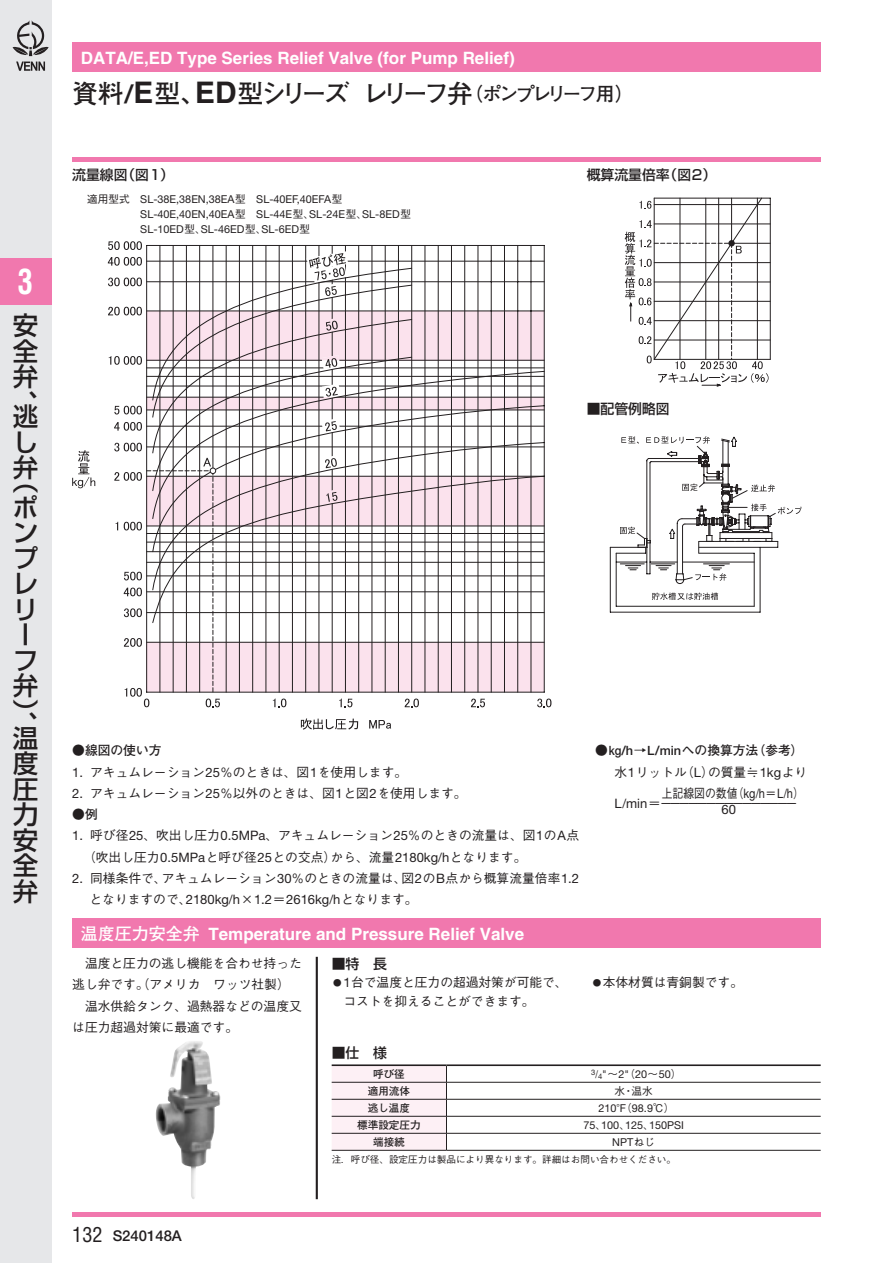
<style>
.page{position:relative;width:893px;height:1263px;background:#fff}
.page>*{position:absolute;margin:0;border:0;box-sizing:border-box;transform-origin:0 0}
.t1{font:700 condensed 34.05px "Helvetica";color:#fff;scale:.9 1}
.t2{font:700 25.5px "Futo Go B101 Pro";letter-spacing:-.155em;color:#231f20}
.t3{font:500 25.5px/25.5px "Shin Go Pro";color:#231f20;text-align:justify}
.t4{font:700 16.95px "Helvetica";color:#fff}
.t5{font:500 14.85px "Helvetica Neue";color:#231f20}
.t6{font:500 13.8px "Shin Go Pro";color:#231f20}
.t7{font:13.05px "Helvetica Neue";color:#231f20}
.t8{font:500 12.75px/21.3px "Gothic BBB Pro";color:#231f20}
.t9{font:700 12.75px "Futo Go B101 Pro";color:#231f20}
.t10{font:500 12.75px "Gothic BBB Pro";letter-spacing:-.3em;color:#231f20}
.t11{font:500 12.75px "Gothic BBB Pro";color:#231f20;scale:.85 1}
.t12{font:10.8px/14.9px "Helvetica Neue";color:#231f20}
.t13{font:700 10.65px "Futo Go B101 Pro";color:#231f20}
.t14{font:500 10.65px "Gothic BBB Pro";color:#231f20}
.t15{font:500 9.6px "Gothic BBB Pro";color:#231f20}
.s1{font-family:"Helvetica Neue";font-weight:500}
.s2{font-family:"Helvetica";font-size:29.7px}
.s3{font-size:19.2px}
.s4{font-family:"Gothic BBB Pro";font-weight:500;font-size:10.65px}
.s5{font-family:"Helvetica Neue";font-weight:400;font-size:13.05px}
.s6{font-family:"Helvetica Neue";font-weight:400}
.s7{font-family:"Gothic BBB Pro";font-weight:500;font-size:12.75px}
.s8{font-size:12.75px}
.s9{font-family:"Futo Go B101 Pro"}
.s10{font-size:8.55px}
.s11{font-size:10.65px}
.s12{font-family:"Helvetica";font-weight:400;font-stretch:condensed;font-size:20.25px}
</style>
<div class="page">
<div style="left:0;top:0;width:51px;height:1263px;background:#e6e7e9"></div>
<hr style="left:72px;top:1212px;width:749px;height:4px;background:#f178ae">
<div style="left:72px;top:157px;width:749px;height:5px;background:#f178ae"></div>
<div style="left:72px;top:43px;width:749px;height:29px;background:#f178ae"></div>
<svg style="left:16px;top:62px;width:29px;height:9px"></svg>
<svg style="left:13px;top:20px;width:36px;height:36px"></svg>
<div style="left:0;top:258px;width:51px;height:46px;background:#f178ae"></div>
<div style="left:72px;top:918px;width:749px;height:30px;background:#f178ae"></div>
<hr style="left:316px;top:957px;width:2px;height:242px;background:#231f20">
<svg style="left:108px;top:241px;width:34px;height:9px"></svg>
<svg style="left:108px;top:257px;width:34px;height:9px"></svg>
<svg style="left:108px;top:278px;width:34px;height:8px"></svg>
<svg style="left:108px;top:307px;width:34px;height:8px"></svg>
<svg style="left:109px;top:356px;width:33px;height:9px"></svg>
<svg style="left:114px;top:406px;width:28px;height:8px"></svg>
<svg style="left:114px;top:422px;width:28px;height:9px"></svg>
<svg style="left:114px;top:443px;width:28px;height:8px"></svg>
<svg style="left:273px;top:698px;width:13px;height:9px"></svg>
<svg style="left:339px;top:698px;width:13px;height:9px"></svg>
<svg style="left:405px;top:698px;width:14px;height:9px"></svg>
<svg style="left:471px;top:699px;width:14px;height:8px"></svg>
<svg style="left:537px;top:698px;width:14px;height:9px"></svg>
<svg style="left:301px;top:718px;width:57px;height:12px"></svg>
<svg style="left:369px;top:720px;width:22px;height:9px"></svg>
<svg style="left:146px;top:245px;width:399px;height:448px"></svg>
<svg style="left:114px;top:458px;width:106px;height:249px"></svg>
<svg style="left:152px;top:370px;width:393px;height:150px"></svg>
<svg style="left:322px;top:355px;width:19px;height:16px"></svg>
<svg style="left:72px;top:450px;width:23px;height:38px"></svg>
<svg style="left:610px;top:436px;width:192px;height:176px"></svg>
<hr style="left:770px;top:198px;width:1px;height:161px;background:#231f20">
<hr style="left:654px;top:198px;width:116px;height:1px;background:#231f20">
<hr style="left:654px;top:204px;width:116px;height:1px;background:#231f20">
<hr style="left:654px;top:224px;width:116px;height:1px;background:#231f20">
<hr style="left:654px;top:262px;width:116px;height:1px;background:#231f20">
<hr style="left:654px;top:282px;width:116px;height:1px;background:#231f20">
<hr style="left:654px;top:301px;width:116px;height:1px;background:#231f20">
<hr style="left:654px;top:320px;width:116px;height:1px;background:#231f20">
<hr style="left:654px;top:340px;width:116px;height:1px;background:#231f20">
<hr style="left:654px;top:359px;width:116px;height:1px;background:#231f20">
<hr style="left:732px;top:243px;width:38px;height:1px;background:#231f20">
<svg style="left:625px;top:197px;width:144px;height:189px"></svg>
<hr style="left:446px;top:1099px;width:375px;height:1px;background:#231f20">
<hr style="left:446px;top:1116px;width:375px;height:1px;background:#231f20">
<hr style="left:446px;top:1133px;width:375px;height:1px;background:#231f20">
<hr style="left:446px;top:1150px;width:375px;height:1px;background:#231f20">
<hr style="left:332px;top:1150px;width:114px;height:1px;background:#231f20">
<hr style="left:446px;top:1064px;width:375px;height:2px;background:#231f20">
<hr style="left:446px;top:1082px;width:375px;height:1px;background:#231f20">
<hr style="left:332px;top:1064px;width:114px;height:2px;background:#231f20">
<svg style="left:332px;top:1065px;width:115px;height:85px"></svg>
<hr style="left:332px;top:1099px;width:114px;height:1px;background:#231f20">
<img style="left:155px;top:1041px;width:65px;height:158px">
<h1 class="t1" style="left:18px;top:260px;width:19px">3</h1>
<h2 class="t3" style="left:13px;top:310px;width:27px">安全弁、</h2>
<h2 class="t3" style="left:13px;top:400px;width:26px">逃し弁</h2>
<h2 class="t3" style="left:13px;top:466px;width:27px;text-align:left">（ポンプレリーフ弁）</h2>
<h2 class="t3" style="left:13px;top:708px;width:25px">、</h2>
<h2 class="t3" style="left:13px;top:722px;width:27px">温度圧力安全弁</h2>
<h3 class="t4" style="left:81px;top:48px;width:435px">DATA/E,ED Type Series Relief Valve (for Pump Relief)</h3>
<h2 class="t2" style="left:72px;top:73px;width:564px">資料<span class="s1">/</span><span class="s2">E</span> 型、<span class="s2">ED</span>型シリーズ レリーフ弁<span class="s3">（ポンプレリーフ用）</span></h2>
<p class="t6" style="left:72px;top:164px;width:103px">流量線図（図1）</p>
<p class="t12" style="left:140px;top:191px;width:272px;text-indent:-53px"><span class="s4">適用型式　</span>SL-38E,38EN,38EA<span class="s4">型　</span>SL-40EF,40EFA<span class="s4">型<br></span>SL-40E,40EN,40EA<span class="s4">型　</span>SL-44E<span class="s4">型、</span>SL-24E<span class="s4">型、</span>SL-8ED<span class="s4">型<br></span>SL-10ED<span class="s4">型、</span>SL-46ED<span class="s4">型、</span>SL-6ED<span class="s4">型</span></p>
<p class="t6" style="left:587px;top:164px;width:131px">概算流量倍率（図2）</p>
<p class="t6" style="left:587px;top:397px;width:84px">■配管例略図</p>
<p class="t9" style="left:72px;top:740px;width:91px">●線図の使い方</p>
<p class="t8" style="left:72px;top:760px;width:336px"><span class="s5">1.</span> アキュムレーション<span class="s5">25</span>％のときは、図<span class="s5">1</span>を使用します。</p>
<p class="t8" style="left:72px;top:781px;width:396px"><span class="s5">2.</span> アキュムレーション<span class="s5">25</span>％以外のときは、図<span class="s5">1</span>と図<span class="s5">2</span>を使用します。</p>
<p class="t9" style="left:72px;top:804px;width:27px">●例</p>
<p class="t8" style="left:83px;top:823px;width:497px;text-indent:-11px"><span class="s5">1.</span> 呼び径<span class="s5">25</span>、吹出し圧力<span class="s5">0.5MPa</span>、アキュムレーション<span class="s5">25</span>％のときの流量は、図<span class="s5">1</span>の<span class="s5">A</span>点（吹出し圧力<span class="s5">0.5MPa</span>と呼び径<span class="s5">25</span>との交点）から、流量<span class="s5">2180kg</span><span class="s6">/</span><span class="s5">h</span>となります。</p>
<p class="t8" style="left:72px;top:866px;width:508px"><span class="s5">2.</span> 同様条件で、アキュムレーション<span class="s5">30</span>％のときの流量は、図<span class="s5">2</span>の<span class="s5">B</span>点から概算流量倍率<span class="s5">1.2</span></p>
<p class="t7" style="left:90px;top:892px;width:330px"><span class="s7">となりますので、</span>2180kg<span class="s8">/</span>h<span class="s7">×</span>1.2<span class="s7">＝</span>2616kg<span class="s8">/</span>h<span class="s7">となります。</span></p>
<p class="t9" style="left:595px;top:740px;width:210px">●<span class="s1">kg/h</span>→<span class="s1">L/min</span>への換算方法（参考）</p>
<p class="t8" style="left:614px;top:760px;width:194px">水<span class="s5">1</span>リットル（<span class="s5">L</span>）の質量≒<span class="s5">1kg</span>より</p>
<p class="t10" style="left:614px;top:792px;width:185px"><span class="s5">L</span> <span class="s6">/</span> <span class="s5">m i n</span> ＝ーーーーーーーーーーーーーーー</p>
<p class="t7" style="left:722px;top:801px;width:16px">60</p>
<p class="t11" style="left:662px;top:783px;width:169px">上記線図の数値（<span class="s5">kg</span><span class="s6">/</span><span class="s5">h</span>＝<span class="s5">L</span><span class="s6">/</span><span class="s5">h</span>）</p>
<h3 class="t4" style="left:81px;top:924px;width:445px"><span class="s9">温度圧力安全弁</span> Temperature and Pressure Relief Valve</h3>
<p class="t8" style="left:72px;top:951px;width:231px">　温度と圧力の逃し機能を合わせ持った逃し弁です。（アメリカ　ワッツ社製）　温水供給タンク、過熱器などの温度又は圧力超過対策に最適です。</p>
<p class="t6" style="left:332px;top:952px;width:57px">■特　長</p>
<p class="t8" style="left:343px;top:971px;width:226px;line-height:19.2px;text-indent:-10px"><span class="s10">●</span> <span class="s5">1</span>台で温度と圧力の超過対策が可能で、コストを抑えることができます。</p>
<p class="t8" style="left:593px;top:970px;width:152px"><span class="s10">●</span> 本体材質は青銅製です。</p>
<p class="t6" style="left:332px;top:1042px;width:57px">■仕　様</p>
<p class="t13" style="left:373px;top:1065px;width:33px">呼び径</p>
<p class="t12" style="left:591px;top:1066px;width:92px"><sup>3</sup><span class="s11">/</span><sub>4</sub>"<span class="s4">～</span>2"<span class="s4">（</span>20<span class="s4">～</span>50<span class="s4">）</span></p>
<p class="t13" style="left:368px;top:1082px;width:44px">適用流体</p>
<p class="t14" style="left:615px;top:1082px;width:40px">水・温水</p>
<p class="t13" style="left:368px;top:1099px;width:44px">逃し温度</p>
<p class="t12" style="left:598px;top:1100px;width:77px">210<span class="s4">°</span>F<span class="s4">（</span>98.9<span class="s4">℃）</span></p>
<p class="t13" style="left:357px;top:1116px;width:65px">標準設定圧力</p>
<p class="t12" style="left:583px;top:1117px;width:102px">75<span class="s4">、</span>100<span class="s4">、</span>125<span class="s4">、</span>150PSI</p>
<p class="t13" style="left:373px;top:1133px;width:33px">端接続</p>
<p class="t12" style="left:612px;top:1134px;width:44px">NPT<span class="s4">ねじ</span></p>
<p class="t5" style="left:72px;top:1227px;width:111px"><span class="s12">132</span> S240148A</p>
<p class="t15" style="left:332px;top:1152px;width:346px">注．呼び径、設定圧力は製品により異なります。詳細はお問い合わせください。</p>
</div>
